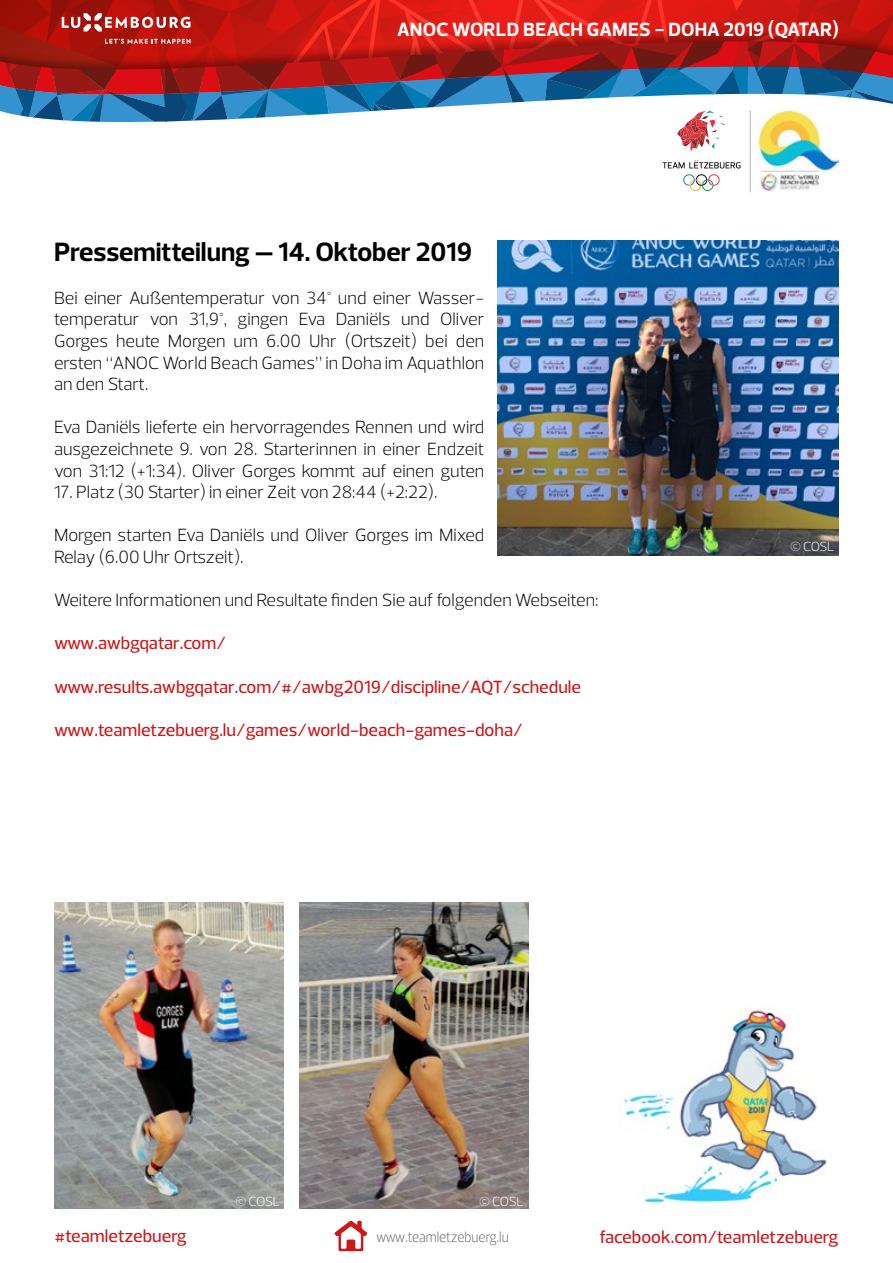
<style>
.page{position:relative;width:893px;height:1263px;background:#fff}
.page>*{position:absolute;margin:0;border:0;box-sizing:border-box;transform-origin:0 0}
.t1{font:700 27px "Prelo";color:#000}
.t2{font:700 19.5px "Prelo";color:#fff}
.t3{font:300 18px/21.6px "Prelo";color:#000;text-align:justify}
.t4{font:500 18px "Prelo";color:#cd171a}
.t5{font:500 18px "Prelo";letter-spacing:-.025em;color:#cd171a}
.t6{font:300 15px "Prelo";color:#646363;scale:.89 1}
.t7{font:300 13.5px "Prelo";letter-spacing:-.03em;color:#fff}
</style>
<div class="page">
<svg style="left:0;top:0;width:893px;height:16px;background:#b0120a"></svg>
<img style="left:0;top:16px;width:893px;height:17px">
<svg style="left:0;top:33px;width:893px;height:25px;background:#ae140c"></svg>
<svg style="left:0;top:58px;width:893px;height:106px"></svg>
<svg style="left:288px;top:0;width:550px;height:193px"></svg>
<hr style="left:750px;top:111px;width:1px;height:81px;background:#b3b2b2">
<svg style="left:334px;top:1221px;width:33px;height:30px"></svg>
<img style="left:623px;top:1008px;width:204px;height:196px">
<img style="left:54px;top:903px;width:230px;height:306px">
<img style="left:299px;top:903px;width:230px;height:306px">
<img style="left:497px;top:240px;width:342px;height:315px">
<svg style="left:105px;top:39px;width:86px;height:5px"></svg>
<svg style="left:62px;top:13px;width:129px;height:18px"></svg>
<p class="t2" style="left:397px;top:17px;width:443px">ANOC WORLD BEACH GAMES - DOHA 2019 (QATAR)</p>
<h1 class="t1" style="left:54px;top:235px;width:420px">Pressemitteilung – 14. Oktober 2019</h1>
<p class="t3" style="left:54px;top:287px;width:432px">Bei einer Außentemperatur von 34° und einer Wasser&shy;temperatur von 31,9°, gingen Eva Daniëls und Oliver Gorges heute Morgen um 6.00 Uhr (Ortszeit) bei den ersten “ANOC World Beach Games” in Doha im Aquathlon an den Start.</p>
<p class="t3" style="left:54px;top:417px;width:432px">Eva Daniëls lieferte ein hervorragendes Rennen und wird ausgezeichnete 9. von 28. Starterinnen in einer Endzeit von 31:12 (+1:34). Oliver Gorges kommt auf einen guten</p>
<p class="t3" style="left:54px;top:481px;width:385px">17. Platz (30 Starter) in einer Zeit von 28:44 (+2:22).</p>
<p class="t3" style="left:54px;top:525px;width:432px">Morgen starten Eva Daniëls und Oliver Gorges im Mixed<br>Relay (6.00 Uhr Ortszeit).</p>
<p class="t3" style="left:54px;top:589px;width:546px">Weitere Informationen und Resultate finden Sie auf folgenden Webseiten:</p>
<p class="t5" style="left:54px;top:632px;width:174px">www.awbgqatar.com/</p>
<p class="t4" style="left:54px;top:675px;width:529px">www.results.awbgqatar.com/#/awbg2019/discipline/AQT/schedule</p>
<p class="t4" style="left:54px;top:719px;width:470px">www.teamletzebuerg.lu/games/world-beach-games-doha/</p>
<p class="t7" style="left:236px;top:1193px;width:46px">© COSL</p>
<p class="t7" style="left:479px;top:1193px;width:46px">© COSL</p>
<p class="t7" style="left:790px;top:538px;width:46px">© COSL</p>
<p class="t4" style="left:55px;top:1225px;width:134px">#teamletzebuerg</p>
<p class="t6" style="left:376px;top:1227px;width:151px">www.teamletzebuerg.lu</p>
<p class="t4" style="left:600px;top:1225px;width:240px">facebook.com/teamletzebuerg</p>
</div>
